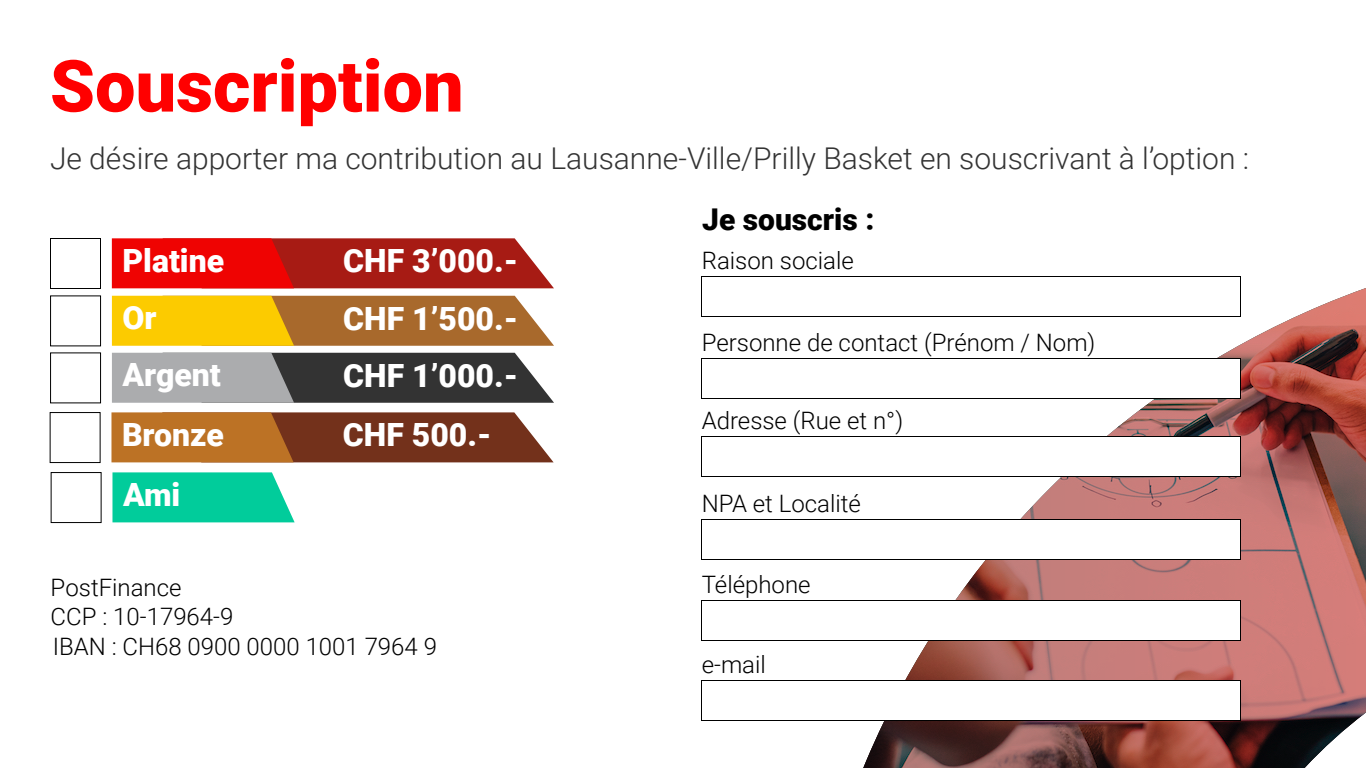
<style>
.page{position:relative;width:1366px;height:768px;background:#fff}
.page>*{position:absolute;margin:0;border:0;box-sizing:border-box;transform-origin:0 0}
.t1{font:900 72px "Roboto";color:#f00}
.t2{font:900 32px "Roboto";color:#fff}
.t3{font:300 30px "Roboto";color:#333}
.t4{font:900 30px "Roboto";color:#000}
.t5{font:300 24px/29.3px "Roboto";color:#000}
</style>
<div class="page">
<svg style="left:863px;top:288px;width:503px;height:480px"></svg>
<svg style="left:112px;top:238px;width:442px;height:50px;background:#c71d18"></svg>
<div style="left:50px;top:238px;width:51px;height:51px;background:#fff;border:1px solid #000"></div>
<svg style="left:112px;top:296px;width:442px;height:50px;background:#cc9525"></svg>
<div style="left:50px;top:295px;width:51px;height:51px;background:#fff;border:1px solid #000"></div>
<svg style="left:112px;top:353px;width:442px;height:50px;background:#6a6b6c"></svg>
<div style="left:50px;top:352px;width:51px;height:51px;background:#fff;border:1px solid #000"></div>
<svg style="left:111px;top:412px;width:443px;height:50px;background:#96542a"></svg>
<div style="left:50px;top:412px;width:51px;height:51px;background:#fff;border:1px solid #000"></div>
<svg style="left:112px;top:472px;width:183px;height:50px;background:#13cfa2"></svg>
<div style="left:51px;top:472px;width:51px;height:51px;background:#fff;border:1px solid #000"></div>
<div style="left:701px;top:276px;width:540px;height:41px;background:#fff;border:1px solid #000"></div>
<div style="left:701px;top:358px;width:540px;height:41px;background:#fff;border:1px solid #000"></div>
<div style="left:701px;top:436px;width:540px;height:41px;background:#fff;border:1px solid #000"></div>
<div style="left:701px;top:519px;width:540px;height:41px;background:#fff;border:1px solid #000"></div>
<div style="left:701px;top:600px;width:540px;height:41px;background:#fff;border:1px solid #000"></div>
<div style="left:701px;top:680px;width:540px;height:41px;background:#fff;border:1px solid #000"></div>
<h1 class="t1" style="left:50px;top:36px;width:415px">Souscription</h1>
<p class="t3" style="left:50px;top:137px;width:1201px">Je désire apporter ma contribution au Lausanne-Ville/Prilly Basket en souscrivant à l’option :</p>
<h2 class="t2" style="left:122px;top:238px;width:103px">Platine</h2>
<h2 class="t2" style="left:343px;top:238px;width:176px">CHF 3’000.-</h2>
<h2 class="t2" style="left:122px;top:296px;width:36px">Or</h2>
<h2 class="t2" style="left:343px;top:296px;width:176px">CHF 1’500.-</h2>
<h2 class="t2" style="left:122px;top:353px;width:100px">Argent</h2>
<h2 class="t2" style="left:343px;top:353px;width:176px">CHF 1’000.-</h2>
<h2 class="t2" style="left:122px;top:412px;width:103px">Bronze</h2>
<h2 class="t2" style="left:343px;top:413px;width:150px">CHF 500.-</h2>
<h2 class="t2" style="left:123px;top:472px;width:59px">Ami</h2>
<p class="t5" style="left:51px;top:572px;width:388px">PostFinance<br>CCP : 10-17964-9<br>IBAN : CH68 0900 0000 1001 7964 9</p>
<p class="t4" style="left:702px;top:198px;width:174px">Je souscris :</p>
<p class="t5" style="left:702px;top:245px;width:154px">Raison sociale</p>
<p class="t5" style="left:702px;top:327px;width:395px">Personne de contact (Prénom / Nom)</p>
<p class="t5" style="left:702px;top:405px;width:203px">Adresse (Rue et n°)</p>
<p class="t5" style="left:702px;top:488px;width:161px">NPA et Localité</p>
<p class="t5" style="left:702px;top:569px;width:110px">Téléphone</p>
<p class="t5" style="left:702px;top:649px;width:66px">e-mail</p>
</div>
